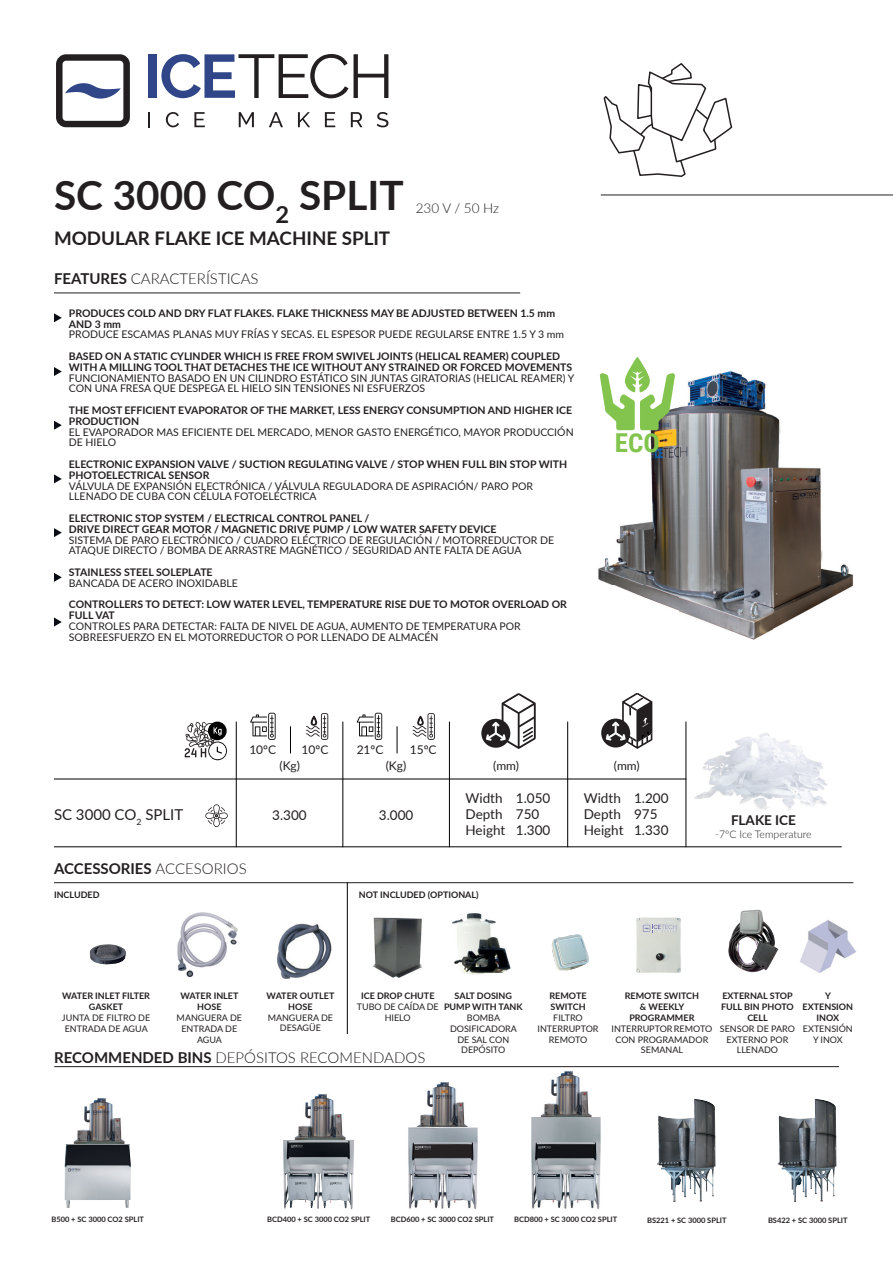
<style>
.page{position:relative;width:893px;height:1263px;background:#fff}
.page>*{position:absolute;margin:0;border:0;box-sizing:border-box;transform-origin:0 0}
.t1{font:700 40.5px "Lato";color:#231f20}
.t2{font:700 26.1px "Roboto Condensed";color:#82c44d}
.t3{font:700 18.75px "Lato";color:#231f20}
.t4{font:300 15px "Lato";color:#231f20}
.t5{font:700 15px "Lato";color:#231f20}
.t6{font:15px "Lato";color:#231f20}
.t7{font:13.5px/16.2px "Lato";color:#231f20}
.t8{font:300 13.5px "Lato";color:#231f20}
.t9{font:700 13.5px "Lato";color:#231f20}
.t10{font:12px "Lato";color:#231f20}
.t11{font:10.5px/10.8px "Lato";color:#231f20}
.t12{font:700 10.5px/10.8px "Lato";color:#231f20}
.t13{font:300 10.5px "Lato";color:#231f20}
.t14{font:9px/10.8px "Lato";color:#231f20;text-align:center}
.t15{font:700 9px/10.8px "Lato";color:#231f20;text-align:center}
.t16{font:700 7.5px "Lato";color:#231f20}
.s1{font-weight:700}
.s2{font-weight:300}
</style>
<div class="page">
<img style="left:682px;top:721px;width:146px;height:110px">
<hr style="left:54px;top:293px;width:466px;height:1px;background:#231f20">
<hr style="left:54px;top:779px;width:632px;height:1px;background:#000">
<hr style="left:54px;top:846px;width:788px;height:1px;background:#000">
<hr style="left:236px;top:722px;width:1px;height:125px;background:#000">
<hr style="left:342px;top:722px;width:1px;height:125px;background:#000">
<hr style="left:449px;top:722px;width:1px;height:125px;background:#000">
<hr style="left:567px;top:722px;width:1px;height:125px;background:#000">
<hr style="left:686px;top:722px;width:1px;height:125px;background:#000">
<svg style="left:290px;top:726px;width:1px;height:27px"></svg>
<svg style="left:250px;top:713px;width:26px;height:27px"></svg>
<svg style="left:306px;top:713px;width:22px;height:27px"></svg>
<svg style="left:397px;top:726px;width:1px;height:27px"></svg>
<svg style="left:357px;top:713px;width:25px;height:27px"></svg>
<svg style="left:413px;top:713px;width:22px;height:27px"></svg>
<svg style="left:481px;top:719px;width:29px;height:29px"></svg>
<svg style="left:486px;top:693px;width:50px;height:56px"></svg>
<svg style="left:601px;top:718px;width:29px;height:29px"></svg>
<svg style="left:606px;top:693px;width:46px;height:56px"></svg>
<svg style="left:54px;top:313px;width:8px;height:9px"></svg>
<svg style="left:54px;top:367px;width:8px;height:9px"></svg>
<svg style="left:54px;top:421px;width:8px;height:9px"></svg>
<svg style="left:54px;top:474px;width:8px;height:9px"></svg>
<svg style="left:54px;top:528px;width:8px;height:9px"></svg>
<svg style="left:54px;top:573px;width:8px;height:9px"></svg>
<svg style="left:54px;top:617px;width:8px;height:9px"></svg>
<svg style="left:185px;top:722px;width:42px;height:38px"></svg>
<hr style="left:54px;top:1066px;width:785px;height:1px;background:#231f20">
<svg style="left:603px;top:63px;width:129px;height:114px"></svg>
<svg style="left:205px;top:804px;width:23px;height:23px"></svg>
<hr style="left:601px;top:195px;width:292px;height:1px;background:#231f20">
<svg style="left:56px;top:54px;width:74px;height:73px"></svg>
<svg style="left:148px;top:112px;width:2px;height:15px"></svg>
<svg style="left:166px;top:112px;width:13px;height:15px"></svg>
<svg style="left:194px;top:112px;width:11px;height:15px"></svg>
<svg style="left:239px;top:112px;width:15px;height:15px"></svg>
<svg style="left:269px;top:112px;width:14px;height:15px"></svg>
<svg style="left:298px;top:112px;width:12px;height:15px"></svg>
<svg style="left:325px;top:112px;width:10px;height:15px"></svg>
<svg style="left:351px;top:112px;width:11px;height:15px"></svg>
<svg style="left:377px;top:112px;width:11px;height:15px"></svg>
<div style="left:148px;top:54px;width:9px;height:44px;background:#304688"></div>
<svg style="left:161px;top:54px;width:187px;height:44px"></svg>
<svg style="left:354px;top:54px;width:34px;height:44px"></svg>
<img style="left:90px;top:944px;width:36px;height:21px">
<img style="left:598px;top:371px;width:256px;height:268px">
<svg style="left:600px;top:357px;width:75px;height:73px"></svg>
<hr style="left:54px;top:882px;width:799px;height:1px;background:#231f20">
<img style="left:729px;top:910px;width:46px;height:31px">
<img style="left:728px;top:941px;width:50px;height:31px">
<img style="left:636px;top:917px;width:45px;height:56px">
<img style="left:551px;top:934px;width:38px;height:37px">
<img style="left:452px;top:913px;width:59px;height:62px">
<img style="left:372px;top:917px;width:50px;height:61px">
<hr style="left:347px;top:882px;width:1px;height:152px;background:#000">
<img style="left:277px;top:923px;width:55px;height:56px">
<img style="left:177px;top:912px;width:61px;height:65px">
<img style="left:800px;top:920px;width:56px;height:53px">
<svg style="left:643px;top:921px;width:33px;height:11px"></svg>
<img style="left:657px;top:1099px;width:59px;height:103px">
<img style="left:777px;top:1099px;width:60px;height:103px">
<img style="left:417px;top:1082px;width:51px;height:46px">
<img style="left:408px;top:1128px;width:70px;height:81px">
<img style="left:540px;top:1071px;width:51px;height:46px">
<img style="left:531px;top:1117px;width:70px;height:92px">
<img style="left:73px;top:1098px;width:51px;height:46px">
<img style="left:65px;top:1144px;width:66px;height:64px">
<img style="left:294px;top:1094px;width:51px;height:46px">
<img style="left:283px;top:1140px;width:71px;height:69px">
<h1 class="t1" style="left:54px;top:165px;width:351px">SC 3000 CO<sub>2</sub> SPLIT</h1>
<h3 class="t3" style="left:54px;top:224px;width:338px">MODULAR FLAKE ICE MACHINE SPLIT</h3>
<p class="t8" style="left:416px;top:198px;width:85px">230 V / 50 Hz</p>
<h3 class="t4" style="left:54px;top:268px;width:206px"><span class="s1">FEATURES</span> CARACTERÍSTICAS</h3>
<p class="t12" style="left:69px;top:307px;width:488px">PRODUCES COLD AND DRY FLAT FLAKES. FLAKE THICKNESS MAY BE ADJUSTED BETWEEN 1.5 mm<br>AND 3 mm</p>
<p class="t11" style="left:69px;top:329px;width:497px">PRODUCE ESCAMAS PLANAS MUY FRÍAS Y SECAS. EL ESPESOR PUEDE REGULARSE ENTRE 1.5 Y 3 mm</p>
<p class="t12" style="left:69px;top:350px;width:505px">BASED ON A STATIC CYLINDER WHICH IS FREE FROM SWIVEL JOINTS (HELICAL REAMER) COUPLED<br>WITH A MILLING TOOL THAT DETACHES THE ICE WITHOUT ANY STRAINED OR FORCED MOVEMENTS</p>
<p class="t11" style="left:69px;top:372px;width:507px">FUNCIONAMIENTO BASADO EN UN CILINDRO ESTÁTICO SIN JUNTAS GIRATORIAS (HELICAL REAMER) Y<br>CON UNA FRESA QUE DESPEGA EL HIELO SIN TENSIONES NI ESFUERZOS</p>
<p class="t12" style="left:69px;top:404px;width:505px">THE MOST EFFICIENT EVAPORATOR OF THE MARKET, LESS ENERGY CONSUMPTION AND HIGHER ICE<br>PRODUCTION</p>
<p class="t11" style="left:69px;top:426px;width:506px">EL EVAPORADOR MAS EFICIENTE DEL MERCADO, MENOR GASTO ENERGÉTICO, MAYOR PRODUCCIÓN<br>DE HIELO</p>
<p class="t12" style="left:69px;top:458px;width:500px">ELECTRONIC EXPANSION VALVE / SUCTION REGULATING VALVE / STOP WHEN FULL BIN STOP WITH<br>PHOTOELECTRICAL SENSOR</p>
<p class="t11" style="left:69px;top:480px;width:466px">VÁLVULA DE EXPANSIÓN ELECTRÓNICA / VÁLVULA REGULADORA DE ASPIRACIÓN/ PARO POR<br>LLENADO DE CUBA CON CÉLULA FOTOELÉCTRICA</p>
<p class="t12" style="left:69px;top:512px;width:429px">ELECTRONIC STOP SYSTEM / ELECTRICAL CONTROL PANEL /<br>DRIVE DIRECT GEAR MOTOR / MAGNETIC DRIVE PUMP / LOW WATER SAFETY DEVICE</p>
<p class="t11" style="left:69px;top:534px;width:487px">SISTEMA DE PARO ELECTRÓNICO / CUADRO ELÉCTRICO DE REGULACIÓN / MOTORREDUCTOR DE<br>ATAQUE DIRECTO / BOMBA DE ARRASTRE MAGNÉTICO / SEGURIDAD ANTE FALTA DE AGUA</p>
<p class="t12" style="left:69px;top:566px;width:145px">STAINLESS STEEL SOLEPLATE</p>
<p class="t11" style="left:69px;top:577px;width:171px">BANCADA DE ACERO INOXIDABLE</p>
<p class="t12" style="left:69px;top:599px;width:500px">CONTROLLERS TO DETECT: LOW WATER LEVEL, TEMPERATURE RISE DUE TO MOTOR OVERLOAD OR<br>FULL VAT</p>
<p class="t11" style="left:69px;top:620px;width:453px">CONTROLES PARA DETECTAR: FALTA DE NIVEL DE AGUA, AUMENTO DE TEMPERATURA POR<br>SOBREESFUERZO EN EL MOTORREDUCTOR O POR LLENADO DE ALMACÉN</p>
<p class="t10" style="left:249px;top:741px;width:28px">10ºC</p>
<p class="t10" style="left:302px;top:741px;width:28px">10ºC</p>
<p class="t10" style="left:357px;top:741px;width:28px">21ºC</p>
<p class="t10" style="left:410px;top:741px;width:28px">15ºC</p>
<h2 class="t2" style="left:615px;top:425px;width:46px">ECO</h2>
<p class="t10" style="left:279px;top:757px;width:22px">(Kg)</p>
<p class="t10" style="left:386px;top:757px;width:22px">(Kg)</p>
<h3 class="t6" style="left:54px;top:804px;width:131px">SC 3000 CO<sub>2</sub> SPLIT</h3>
<p class="t7" style="left:272px;top:807px;width:36px">3.300</p>
<p class="t7" style="left:379px;top:807px;width:36px">3.000</p>
<p class="t10" style="left:493px;top:757px;width:27px">(mm)</p>
<p class="t10" style="left:614px;top:757px;width:27px">(mm)</p>
<p class="t7" style="left:465px;top:789px;width:41px">Width<br>Depth<br>Height</p>
<p class="t7" style="left:584px;top:789px;width:41px">Width<br>Depth<br>Height</p>
<p class="t7" style="left:516px;top:789px;width:36px">1.050<br>750<br>1.300</p>
<p class="t7" style="left:634px;top:789px;width:36px">1.200<br>975<br>1.330</p>
<h3 class="t5" style="left:54px;top:857px;width:194px">ACCESSORIES <span class="s2">ACCESORIOS</span></h3>
<p class="t15" style="left:54px;top:889px;width:47px">INCLUDED</p>
<p class="t15" style="left:359px;top:889px;width:121px">NOT INCLUDED (OPTIONAL)</p>
<p class="t9" style="left:731px;top:810px;width:66px">FLAKE ICE</p>
<p class="t13" style="left:715px;top:827px;width:98px">-7ºC Ice Temperature</p>
<p class="t15" style="left:267px;top:990px;width:69px">WATER OUTLET<br>HOSE</p>
<p class="t14" style="left:268px;top:1011px;width:67px">MANGUERA DE<br>DESAGÜE</p>
<p class="t15" style="left:361px;top:990px;width:75px">ICE DROP CHUTE</p>
<p class="t14" style="left:357px;top:1001px;width:84px">TUBO DE CAÍDA DE<br>HIELO</p>
<p class="t15" style="left:444px;top:990px;width:80px">SALT DOSING<br>PUMP WITH TANK</p>
<p class="t14" style="left:450px;top:1012px;width:68px">BOMBA<br>DOSIFICADORA<br>DE SAL CON<br>DEPÓSITO</p>
<p class="t15" style="left:62px;top:990px;width:89px">WATER INLET FILTER<br>GASKET</p>
<p class="t14" style="left:62px;top:1012px;width:90px">JUNTA DE FILTRO DE<br>ENTRADA DE AGUA</p>
<p class="t15" style="left:180px;top:990px;width:60px">WATER INLET<br>HOSE</p>
<p class="t14" style="left:177px;top:1012px;width:67px">MANGUERA DE<br>ENTRADA DE<br>AGUA</p>
<h3 class="t4" style="left:54px;top:1047px;width:373px"><span class="s1">RECOMMENDED BINS</span> DEPÓSITOS RECOMENDADOS</h3>
<p class="t15" style="left:549px;top:990px;width:39px;text-align:left">REMOTE<br>SWITCH</p>
<p class="t14" style="left:537px;top:1012px;width:63px">FILTRO<br>INTERRUPTOR<br>REMOTO</p>
<p class="t15" style="left:625px;top:990px;width:76px">REMOTE SWITCH &amp; WEEKLY<br>PROGRAMMER</p>
<p class="t14" style="left:611px;top:1023px;width:102px">INTERRUPTOR REMOTO<br>CON PROGRAMADOR<br>SEMANAL</p>
<p class="t15" style="left:721px;top:990px;width:74px">EXTERNAL STOP<br>FULL BIN PHOTO<br>CELL</p>
<p class="t14" style="left:720px;top:1023px;width:77px">SENSOR DE PARO<br>EXTERNO POR<br>LLENADO</p>
<p class="t15" style="left:803px;top:990px;width:52px">Y<br>EXTENSION<br>INOX</p>
<p class="t14" style="left:803px;top:1023px;width:51px">EXTENSIÓN<br>Y INOX</p>
<p class="t16" style="left:52px;top:1214px;width:94px">B500 + SC 3000 CO2 SPLIT</p>
<p class="t16" style="left:267px;top:1214px;width:105px">BCD400 + SC 3000 CO2 SPLIT</p>
<p class="t16" style="left:391px;top:1214px;width:105px">BCD600 + SC 3000 CO2 SPLIT</p>
<p class="t16" style="left:514px;top:1214px;width:105px">BCD800 + SC 3000 CO2 SPLIT</p>
<p class="t16" style="left:647px;top:1214px;width:81px">BS221 + SC 3000 SPLIT</p>
<p class="t16" style="left:768px;top:1214px;width:81px">BS422 + SC 3000 SPLIT</p>
</div>
